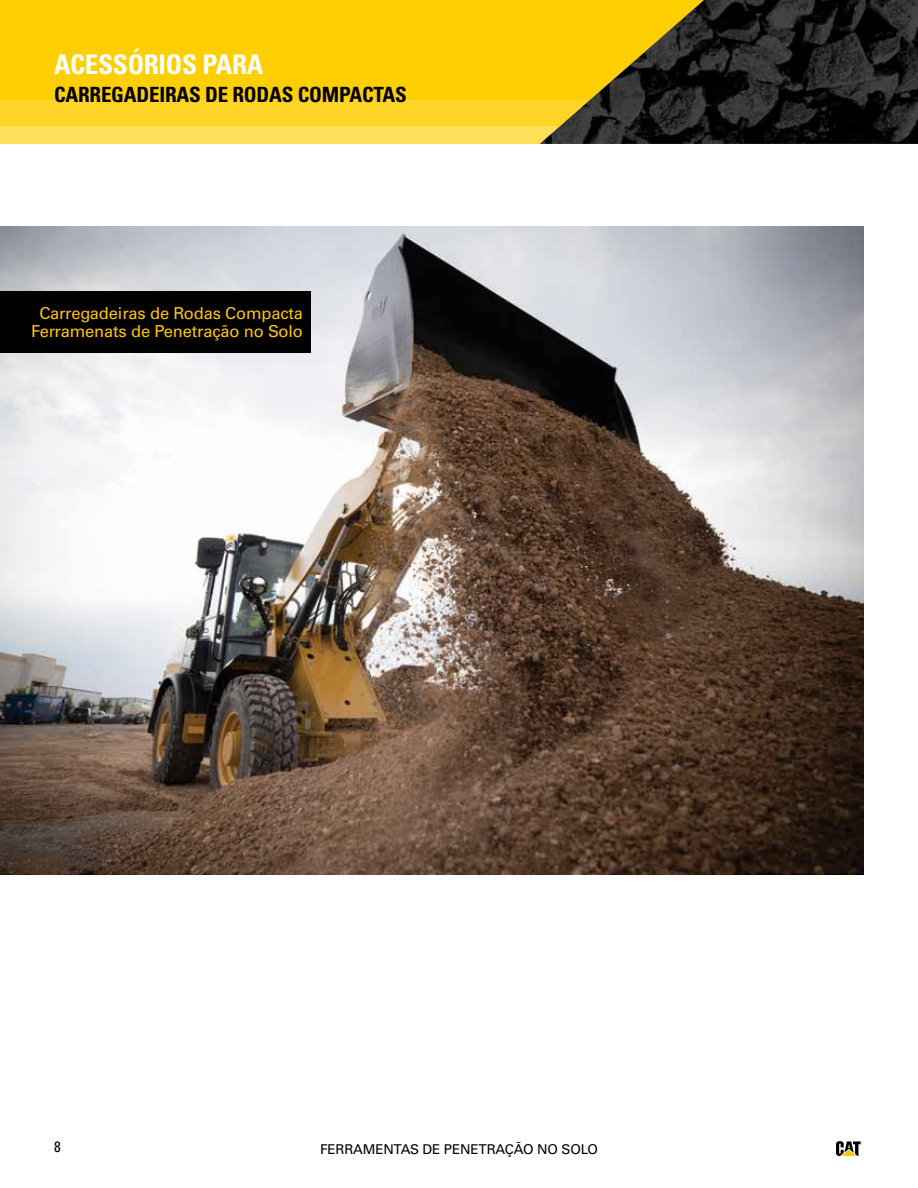
<style>
.page{position:relative;width:918px;height:1188px;background:#fff}
.page>*{position:absolute;margin:0;border:0;box-sizing:border-box;transform-origin:0 0}
.t1{font:700 condensed 27px "Univers LT Std";letter-spacing:-.01em;color:#fff}
.t2{font:700 condensed 21px "Univers LT Std";letter-spacing:-.01em;color:#000}
.t3{font:16.5px "Univers LT Std";letter-spacing:-.01em;color:#ffc60a}
.t4{font:condensed 15px "Univers LT Std";color:#000}
.Page_Title{font:13.5px "Univers LT Std";letter-spacing:-.01em;color:#000}
</style>
<div class="page">
<div style="left:0;top:0;width:891px;height:99px;background:#ffcf01"></div>
<div style="left:0;top:99px;width:891px;height:26px;background:#ffd627"></div>
<div style="left:0;top:125px;width:891px;height:19px;background:#ffdf5a"></div>
<img style="left:540px;top:0;width:377px;height:144px">
<svg style="left:917px;top:0;width:1px;height:144px"></svg>
<svg style="left:836px;top:1141px;width:25px;height:15px"></svg>
<img style="left:0;top:226px;width:864px;height:648px">
<div style="left:0;top:292px;width:310px;height:61px;background:#000"></div>
<h1 class="t1" style="left:54px;top:47px;width:211px">ACESSÓRIOS PARA</h1>
<p class="t2" style="left:54px;top:81px;width:354px">CARREGADEIRAS DE RODAS COMPACTAS</p>
<p class="t3" style="left:39px;top:303px;width:265px">Carregadeiras de Rodas Compacta</p>
<p class="t3" style="left:31px;top:321px;width:273px">Ferramenats de Penetração no Solo</p>
<p class="t4" style="left:54px;top:1137px;width:8px">8</p>
<p class="Page_Title" style="left:320px;top:1141px;width:279px">FERRAMENTAS DE PENETRAÇÃO NO SOLO</p>
</div>
